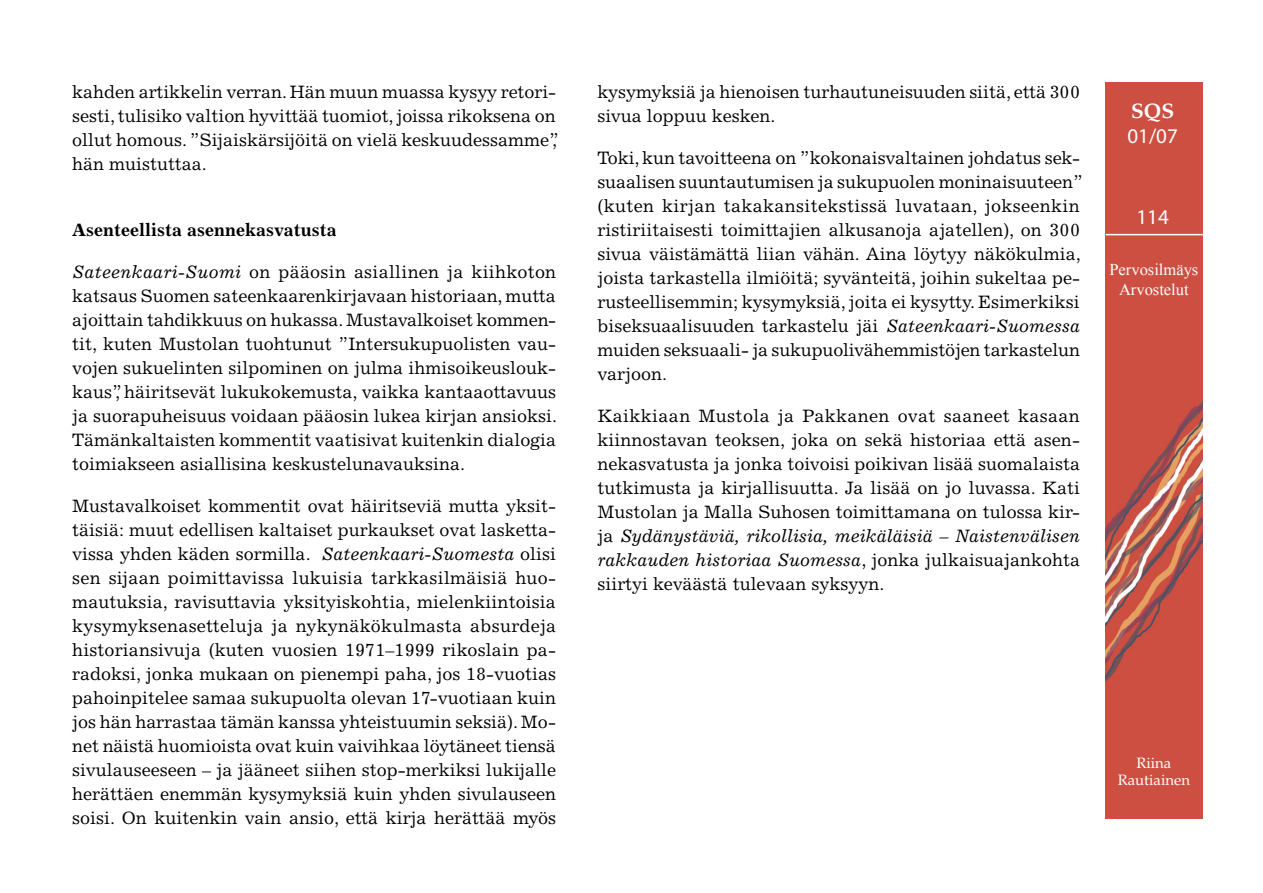
<style>
.page{position:relative;width:1263px;height:893px;background:#fff}
.page>*{position:absolute;margin:0;border:0;box-sizing:border-box;transform-origin:0 0}
.t1{font:21px "Myriad Pro";color:#fff}
.t2{font:700 21px "Palatino LT Std";color:#fff}
.tekstivartalo{font:18px/24px "Excelsior LT Std";color:#000}
.tekstivartalo-2{font:700 18px "Excelsior LT Std";color:#000}
.t3{font:16.5px/19.8px "Times New Roman";color:#fff;text-align:center}
.t4{font:15px/16.5px "Palatino LT Std";color:#fff;text-align:center}
.s1{font-style:italic}
</style>
<div class="page">
<img style="left:1106px;top:83px;width:96px;height:735px">
<hr style="left:1106px;top:234px;width:103px;height:1px;background:#fff">
<p class="tekstivartalo" style="left:72px;top:80px;width:488px">kahden artikkelin verran. Hän muun muassa kysyy retori&shy;sesti, tulisiko valtion hyvittää tuomiot, joissa rikoksena on ollut homous. ”Sijaiskärsijöitä on vielä keskuudessamme”, hän muistuttaa.</p>
<p class="tekstivartalo-2" style="left:72px;top:220px;width:266px">Asenteellista asennekasvatusta</p>
<p class="tekstivartalo" style="left:72px;top:260px;width:486px;text-align:justify"><span class="s1">Sateenkaari-Suomi</span> on pääosin asiallinen ja kiihkoton katsaus Suomen sateenkaarenkirjavaan historiaan, mutta ajoittain tahdikkuus on hukassa. Mustavalkoiset kommen&shy;tit, kuten Mustolan tuohtunut ”Intersukupuolisten vau&shy;vojen sukuelinten silpominen on julma ihmisoikeuslouk&shy;kaus”, häiritsevät lukukokemusta, vaikka kantaaottavuus ja suorapuheisuus voidaan pääosin lukea kirjan ansioksi.<br>Tämänkaltaisten kommentit vaatisivat kuitenkin dialogia toimiakseen asiallisina keskustelunavauksina.</p>
<p class="tekstivartalo" style="left:72px;top:494px;width:485px;text-align:justify">Mustavalkoiset kommentit ovat häiritseviä mutta yksit&shy;täisiä: muut edellisen kaltaiset purkaukset ovat lasketta&shy;vissa yhden käden sormilla. <span class="s1">Sateenkaari-Suomesta</span> olisi sen sijaan poimittavissa lukuisia tarkkasilmäisiä huo&shy;mautuksia, ravisuttavia yksityiskohtia, mielenkiintoisia kysymyksenasetteluja ja nykynäkökulmasta absurdeja historiansivuja (kuten vuosien 1971–1999 rikoslain pa&shy;radoksi, jonka mukaan on pienempi paha, jos 18-vuotias pahoinpitelee samaa sukupuolta olevan 17-vuotiaan kuin jos hän harrastaa tämän kanssa yhteistuumin seksiä). Mo&shy;net näistä huomioista ovat kuin vaivihkaa löytäneet tiensä sivulauseeseen – ja jääneet siihen stop-merkiksi lukijalle herättäen enemmän kysymyksiä kuin yhden sivulauseen soisi. On kuitenkin vain ansio, että kirja herättää myös</p>
<p class="tekstivartalo" style="left:597px;top:80px;width:484px">kysymyksiä ja hienoisen turhautuneisuuden siitä, että 300 sivua loppuu kesken.</p>
<p class="tekstivartalo" style="left:597px;top:146px;width:487px">Toki, kun tavoitteena on ”kokonaisvaltainen johdatus sek&shy;suaalisen suuntautumisen ja sukupuolen moninaisuuteen” (kuten kirjan takakansitekstissä luvataan, jokseenkin ristiriitaisesti toimittajien alkusanoja ajatellen), on 300 sivua väistämättä liian vähän. Aina löytyy näkökulmia, joista tarkastella ilmiöitä; syvänteitä, joihin sukeltaa pe&shy;rusteellisemmin; kysymyksiä, joita ei kysytty. Esimerkiksi biseksuaalisuuden tarkastelu jäi <span class="s1">Sateenkaari-Suomessa </span>muiden seksuaali- ja sukupuolivähemmistöjen tarkastelun varjoon.</p>
<p class="tekstivartalo" style="left:597px;top:404px;width:484px;text-align:justify">Kaikkiaan Mustola ja Pakkanen ovat saaneet kasaan kiinnostavan teoksen, joka on sekä historiaa että asen&shy;nekasvatusta ja jonka toivoisi poikivan lisää suomalaista tutkimusta ja kirjallisuutta. Ja lisää on jo luvassa. Kati Mustolan ja Malla Suhosen toimittamana on tulossa kir&shy;ja <span class="s1">Sydänystäviä, rikollisia, meikäläisiä – Naistenvälisen rakkauden historiaa Suomessa</span>, jonka julkaisuajankohta siirtyi keväästä tulevaan syksyyn.</p>
<p class="t2" style="left:1131px;top:99px;width:45px">SQS</p>
<p class="t1" style="left:1127px;top:123px;width:52px">01/07</p>
<p class="t1" style="left:1136px;top:204px;width:34px">114</p>
<p class="t3" style="left:1109px;top:259px;width:90px">Pervosilmäys<br>Arvostelut</p>
<p class="t4" style="left:1118px;top:755px;width:74px">Riina<br>Rautiainen</p>
</div>
